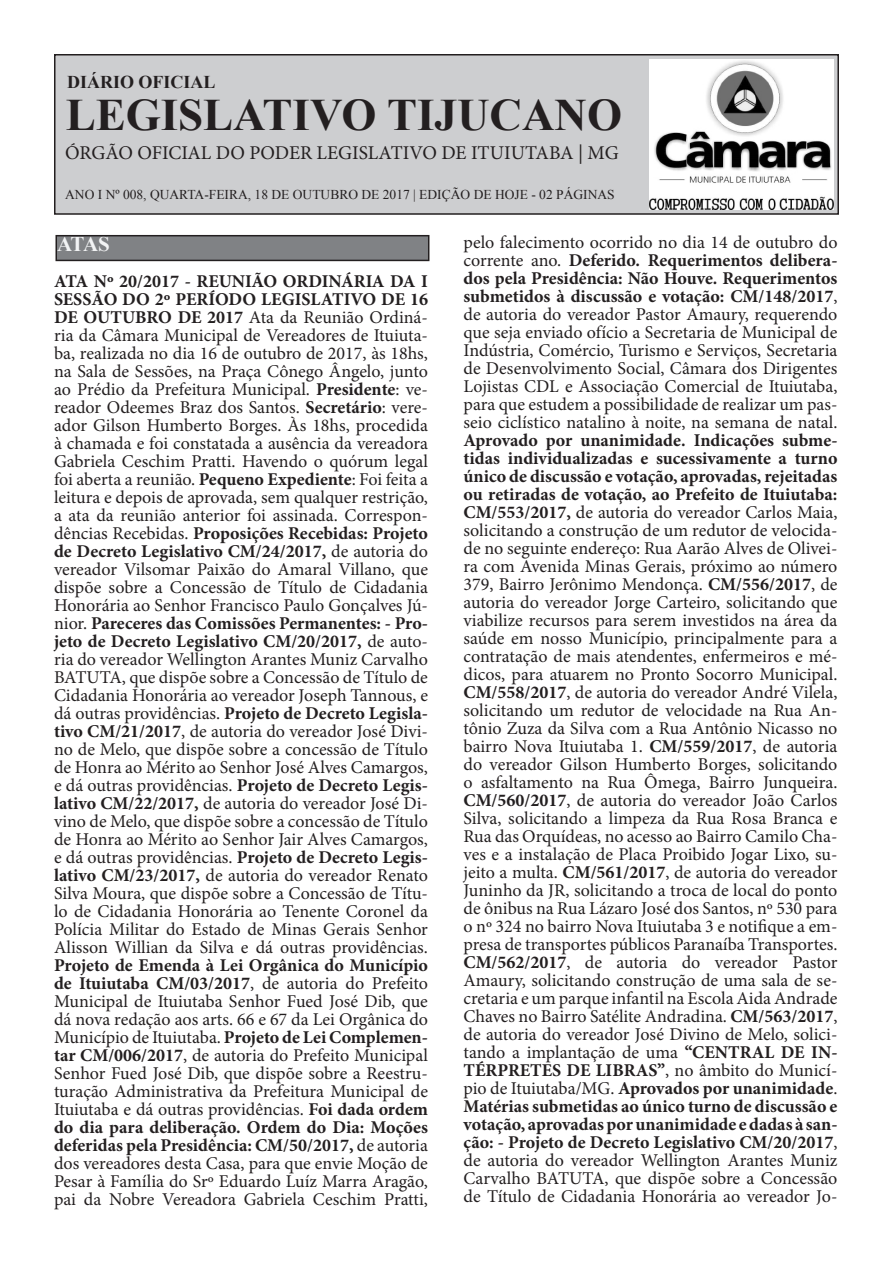
<style>
.page{position:relative;width:893px;height:1263px;background:#fff}
.page>*{position:absolute;margin:0;border:0;box-sizing:border-box;transform-origin:0 0}
.t1{font:700 45px "Times New Roman";color:#231f20}
.t2{font:700 21px "Times New Roman";color:#f2f3f4}
.t3{font:19.5px "Minion Pro";color:#231f20}
.t4{font:18px/18px "Minion Pro";color:#231f20;text-align:justify}
.t5{font:700 18px/18px "Minion Pro";color:#231f20;text-align:justify}
.t6{font:700 18px "Times New Roman";color:#231f20}
.t7{font:13.5px "Times New Roman";color:#231f20}
.s1{font-weight:700}
.s2{font-weight:400}
</style>
<div class="page">
<div style="left:55px;top:55px;width:783px;height:159px;background:#cdced0"></div>
<div style="left:54px;top:54px;width:785px;height:161px;border:2px solid #231f20"></div>
<img style="left:649px;top:59px;width:184px;height:151px">
<div style="left:56px;top:236px;width:373px;height:24px;background:#808285"></div>
<div style="left:56px;top:235px;width:373px;height:26px;border:2px solid #231f20"></div>
<p class="t6" style="left:67px;top:70px;width:150px">DIÁRIO OFICIAL</p>
<p class="t1" style="left:66px;top:84px;width:558px">LEGISLATIVO TIJUCANO</p>
<p class="t3" style="left:65px;top:139px;width:555px">ÓRGÃO OFICIAL DO PODER LEGISLATIVO DE ITUIUTABA | MG</p>
<p class="t7" style="left:65px;top:185px;width:551px">ANO I Nº 008, QUARTA-FEIRA, 18 DE OUTUBRO DE 2017 | EDIÇÃO DE HOJE - 02 PÁGINAS</p>
<p class="t2" style="left:57px;top:229px;width:54px">ATAS</p>
<p class="t4" style="left:463px;top:233px;width:376px">pelo falecimento ocorrido no dia 14 de outubro do corrente ano. <span class="s1">Deferido. Requerimentos delibera&shy;dos pela Presidência: Não Houve. Requerimentos submetidos à discussão e votação: CM/148/2017</span>, de autoria do vereador Pastor Amaury, requerendo que seja enviado ofício a Secretaria de Municipal de Indústria, Comércio, Turismo e Serviços, Secretaria de Desenvolvimento Social, Câmara dos Dirigentes Lojistas CDL e Associação Comercial de Ituiutaba, para que estudem a possibilidade de realizar um pas&shy;seio ciclístico natalino à noite, na semana de natal.<br><span class="s1">Aprovado por unanimidade. Indicações subme&shy;tidas individualizadas e sucessivamente a turno único de discussão e votação, aprovadas, rejeitadas ou retiradas de votação, ao Prefeito de Ituiutaba:<br>CM/553/2017,</span> de autoria do vereador Carlos Maia, solicitando a construção de um redutor de velocida&shy;de no seguinte endereço: Rua Aarão Alves de Olivei&shy;ra com Avenida Minas Gerais, próximo ao número 379, Bairro Jerônimo Mendonça. <span class="s1">CM/556/2017</span>, de autoria do vereador Jorge Carteiro, solicitando que viabilize recursos para serem investidos na área da saúde em nosso Município, principalmente para a contratação de mais atendentes, enfermeiros e mé&shy;dicos, para atuarem no Pronto Socorro Municipal.<br><span class="s1">CM/558/2017</span>, de autoria do vereador André Vilela, solicitando um redutor de velocidade na Rua An&shy;tônio Zuza da Silva com a Rua Antônio Nicasso no bairro Nova Ituiutaba 1. <span class="s1">CM/559/2017</span>, de autoria do vereador Gilson Humberto Borges, solicitando o asfaltamento na Rua Ômega, Bairro Junqueira.<br><span class="s1">CM/560/2017</span>, de autoria do vereador João Carlos Silva, solicitando a limpeza da Rua Rosa Branca e Rua das Orquídeas, no acesso ao Bairro Camilo Cha&shy;ves e a instalação de Placa Proibido Jogar Lixo, su&shy;jeito a multa. <span class="s1">CM/561/2017</span>, de autoria do vereador Juninho da JR, solicitando a troca de local do ponto de ônibus na Rua Lázaro José dos Santos, nº 530 para o nº 324 no bairro Nova Ituiutaba 3 e notifique a em&shy;presa de transportes públicos Paranaíba Transportes.</p>
<p class="t4" style="left:463px;top:953px;width:375px"><span class="s1">CM/562/2017</span>, de autoria do vereador Pastor Amaury, solicitando construção de uma sala de se&shy;cretaria e um parque infantil na Escola Aida Andrade Chaves no Bairro Satélite Andradina. <span class="s1">CM/563/2017</span>, de autoria do vereador José Divino de Melo, solici&shy;tando a implantação de uma <span class="s1">“CENTRAL DE IN-TÉRPRETES DE LIBRAS”</span>, no âmbito do Municí&shy;pio de Ituiutaba/MG. <span class="s1">Aprovados por unanimidade</span>.</p>
<p class="t5" style="left:463px;top:1097px;width:375px">Matérias submetidas ao único turno de discussão e votação, aprovadas por unanimidade e dadas à san&shy;ção: - Projeto de Decreto Legislativo CM/20/2017<span class="s2">, de autoria do vereador Wellington Arantes Muniz Carvalho BATUTA, que dispõe sobre a Concessão de Título de Cidadania Honorária ao vereador Jo-</span></p>
<p class="t4" style="left:54px;top:273px;width:376px"><span class="s1">ATA Nº 20/2017 - REUNIÃO ORDINÁRIA DA I SESSÃO DO 2º PERÍODO LEGISLATIVO DE 16<br>DE OUTUBRO DE 2017</span> Ata da Reunião Ordiná&shy;ria da Câmara Municipal de Vereadores de Ituiuta&shy;ba, realizada no dia 16 de outubro de 2017, às 18hs, na Sala de Sessões, na Praça Cônego Ângelo, junto ao Prédio da Prefeitura Municipal. <span class="s1">Presidente</span>: ve&shy;reador Odeemes Braz dos Santos. <span class="s1">Secretário</span>: vere&shy;ador Gilson Humberto Borges. Às 18hs, procedida à chamada e foi constatada a ausência da vereadora Gabriela Ceschim Pratti. Havendo o quórum legal foi aberta a reunião. <span class="s1">Pequeno Expediente</span>: Foi feita a leitura e depois de aprovada, sem qualquer restrição, a ata da reunião anterior foi assinada. Correspon&shy;dências Recebidas. <span class="s1">Proposições Recebidas: Projeto de Decreto Legislativo CM/24/2017,</span> de autoria do vereador Vilsomar Paixão do Amaral Villano, que dispõe sobre a Concessão de Título de Cidadania Honorária ao Senhor Francisco Paulo Gonçalves Jú&shy;nior. <span class="s1">Pareceres das Comissões Permanentes: - Pro&shy;jeto de Decreto Legislativo CM/20/2017,</span> de auto&shy;ria do vereador Wellington Arantes Muniz Carvalho BATUTA, que dispõe sobre a Concessão de Título de Cidadania Honorária ao vereador Joseph Tannous, e dá outras providências. <span class="s1">Projeto de Decreto Legisla&shy;tivo CM/21/2017</span>, de autoria do vereador José Divi&shy;no de Melo, que dispõe sobre a concessão de Título de Honra ao Mérito ao Senhor José Alves Camargos, e dá outras providências. <span class="s1">Projeto de Decreto Legis&shy;lativo CM/22/2017,</span> de autoria do vereador José Di&shy;vino de Melo, que dispõe sobre a concessão de Título de Honra ao Mérito ao Senhor Jair Alves Camargos, e dá outras providências. <span class="s1">Projeto de Decreto Legis&shy;lativo CM/23/2017,</span> de autoria do vereador Renato Silva Moura, que dispõe sobre a Concessão de Títu&shy;lo de Cidadania Honorária ao Tenente Coronel da Polícia Militar do Estado de Minas Gerais Senhor Alisson Willian da Silva e dá outras providências.<br><span class="s1">Projeto de Emenda à Lei Orgânica do Município de Ituiutaba CM/03/2017</span>, de autoria do Prefeito Municipal de Ituiutaba Senhor Fued José Dib, que dá nova redação aos arts. 66 e 67 da Lei Orgânica do Município de Ituiutaba. <span class="s1">Projeto de Lei Complemen&shy;tar CM/006/2017</span>, de autoria do Prefeito Municipal Senhor Fued José Dib, que dispõe sobre a Reestru&shy;turação Administrativa da Prefeitura Municipal de Ituiutaba e dá outras providências. <span class="s1">Foi dada ordem do dia para deliberação. Ordem do Dia: Moções deferidas pela Presidência: CM/50/2017,</span> de autoria dos vereadores desta Casa, para que envie Moção de Pesar à Família do Srº Eduardo Luíz Marra Aragão, pai da Nobre Vereadora Gabriela Ceschim Pratti,</p>
</div>
